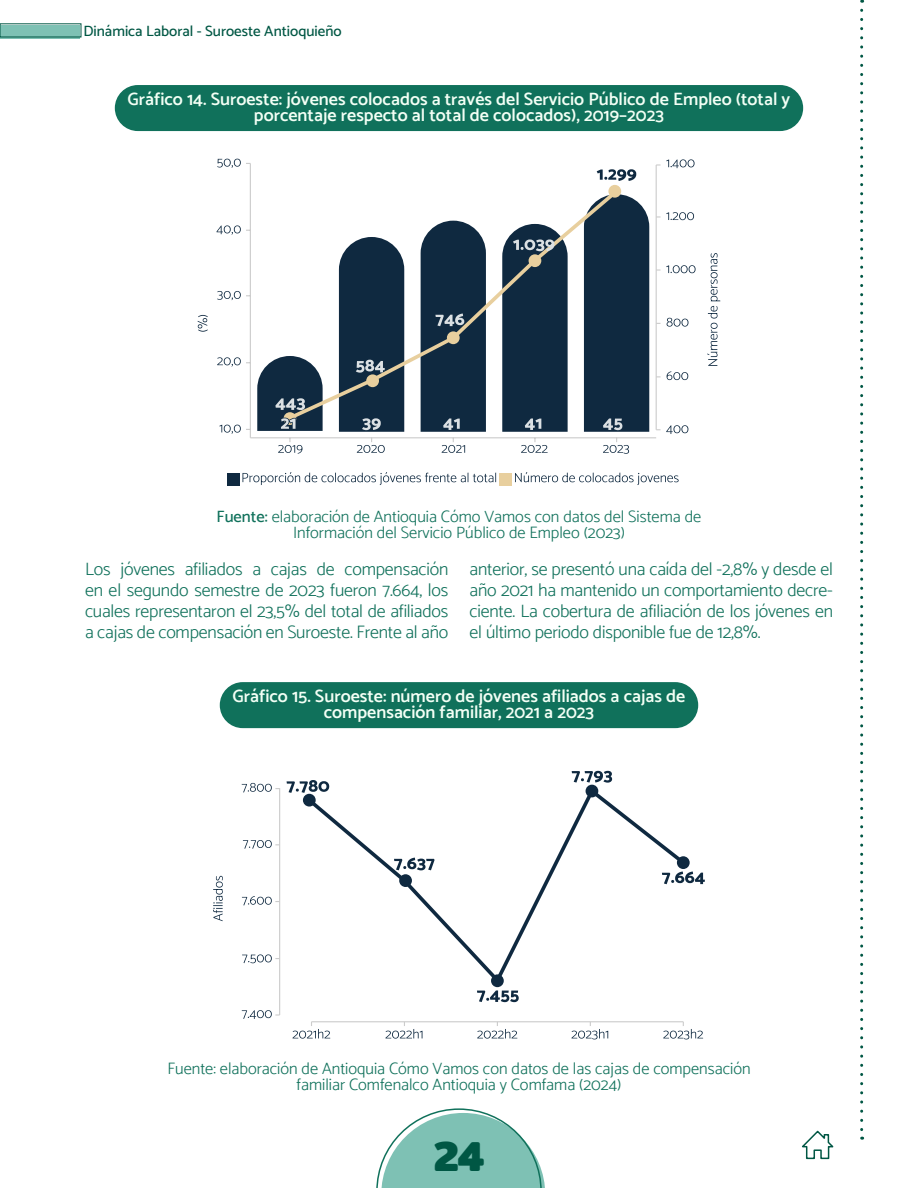
<style>
.page{position:relative;width:918px;height:1188px;background:#fff}
.page>*{position:absolute;margin:0;border:0;box-sizing:border-box;transform-origin:0 0}
.t1{font:700 42px "Mitr";color:#005744}
.t2{font:300 18px/21px "Catamaran";letter-spacing:-.01em;color:#10715b;text-align:justify}
.t3{font:600 18px/16.5px "Catamaran";color:#f3fff5;text-align:center}
.t4{font:300 16.5px/16.5px "Catamaran";color:#10715b;text-align:center}
.t5{font:100 15px "Catamaran";color:#005744}
.s1{font-weight:100}
</style>
<div class="page">
<svg style="left:860px;top:10px;width:3px;height:1130px"></svg>
<svg style="left:802px;top:1130px;width:32px;height:30px"></svg>
<svg style="left:376px;top:1108px;width:169px;height:80px"></svg>
<svg style="left:0;top:26px;width:80px;height:13px"></svg>
<div style="left:115px;top:85px;width:688px;height:46px;background:#10715b;border-radius:23px"></div>
<div style="left:220px;top:682px;width:478px;height:46px;background:#10715b;border-radius:23px"></div>
<svg style="left:304px;top:785px;width:383px;height:202px"></svg>
<svg style="left:287px;top:780px;width:42px;height:13px"></svg>
<svg style="left:394px;top:858px;width:41px;height:12px"></svg>
<svg style="left:477px;top:990px;width:42px;height:12px"></svg>
<svg style="left:572px;top:771px;width:40px;height:12px"></svg>
<svg style="left:662px;top:872px;width:43px;height:12px"></svg>
<svg style="left:242px;top:1010px;width:38px;height:9px"></svg>
<svg style="left:242px;top:954px;width:37px;height:9px"></svg>
<svg style="left:242px;top:896px;width:37px;height:9px"></svg>
<svg style="left:243px;top:840px;width:36px;height:9px"></svg>
<svg style="left:242px;top:783px;width:37px;height:10px"></svg>
<hr style="left:279px;top:788px;width:1px;height:227px;background:#ccc">
<svg style="left:213px;top:876px;width:10px;height:45px"></svg>
<svg style="left:293px;top:1022px;width:37px;height:17px"></svg>
<svg style="left:385px;top:1022px;width:37px;height:17px"></svg>
<svg style="left:477px;top:1022px;width:40px;height:17px"></svg>
<svg style="left:572px;top:1022px;width:36px;height:17px"></svg>
<svg style="left:663px;top:1022px;width:40px;height:17px"></svg>
<hr style="left:312px;top:1021px;width:371px;height:1px;background:#ccc">
<div style="left:303px;top:794px;width:13px;height:13px;background:#0f2940;border-radius:50%"></div>
<div style="left:399px;top:874px;width:13px;height:13px;background:#0f2940;border-radius:50%"></div>
<div style="left:491px;top:974px;width:13px;height:13px;background:#0f2940;border-radius:50%"></div>
<div style="left:586px;top:785px;width:12px;height:12px;background:#0f2940;border-radius:50%"></div>
<div style="left:677px;top:856px;width:13px;height:13px;background:#0f2940;border-radius:50%"></div>
<div style="left:584px;top:194px;width:65px;height:238px;background:#0f2940"></div>
<svg style="left:323px;top:188px;width:298px;height:234px"></svg>
<svg style="left:339px;top:237px;width:65px;height:195px;background:#20384c"></svg>
<svg style="left:421px;top:221px;width:65px;height:211px;background:#1f364b"></svg>
<svg style="left:502px;top:224px;width:66px;height:208px;background:#20374c"></svg>
<svg style="left:597px;top:169px;width:39px;height:12px"></svg>
<hr style="left:656px;top:165px;width:1px;height:265px;background:#ccc">
<svg style="left:707px;top:253px;width:13px;height:113px"></svg>
<svg style="left:198px;top:315px;width:10px;height:17px"></svg>
<svg style="left:656px;top:425px;width:32px;height:9px"></svg>
<svg style="left:656px;top:265px;width:40px;height:8px"></svg>
<svg style="left:667px;top:318px;width:21px;height:9px"></svg>
<svg style="left:667px;top:371px;width:21px;height:9px"></svg>
<svg style="left:656px;top:212px;width:38px;height:8px"></svg>
<svg style="left:656px;top:159px;width:39px;height:9px"></svg>
<hr style="left:250px;top:163px;width:1px;height:275px;background:#ccc">
<svg style="left:219px;top:425px;width:31px;height:9px"></svg>
<svg style="left:217px;top:357px;width:33px;height:10px"></svg>
<svg style="left:217px;top:291px;width:33px;height:9px"></svg>
<svg style="left:216px;top:225px;width:34px;height:10px"></svg>
<svg style="left:217px;top:159px;width:33px;height:9px"></svg>
<hr style="left:250px;top:437px;width:406px;height:1px;background:#ccc">
<svg style="left:278px;top:438px;width:25px;height:16px"></svg>
<svg style="left:357px;top:438px;width:28px;height:15px"></svg>
<svg style="left:442px;top:438px;width:23px;height:15px"></svg>
<svg style="left:521px;top:438px;width:27px;height:15px"></svg>
<svg style="left:603px;top:438px;width:26px;height:16px"></svg>
<svg style="left:243px;top:472px;width:253px;height:13px"></svg>
<svg style="left:515px;top:472px;width:164px;height:13px"></svg>
<div style="left:227px;top:473px;width:13px;height:12px;background:#0f2940"></div>
<div style="left:499px;top:473px;width:13px;height:12px;background:#e8cf9e"></div>
<div style="left:608px;top:185px;width:13px;height:13px;background:#e8cf9e;border-radius:50%"></div>
<div style="left:529px;top:254px;width:12px;height:13px;background:#e8cf9e;border-radius:50%"></div>
<div style="left:447px;top:331px;width:13px;height:13px;background:#e8cf9e;border-radius:50%"></div>
<div style="left:366px;top:374px;width:13px;height:13px;background:#e8cf9e;border-radius:50%"></div>
<svg style="left:257px;top:356px;width:66px;height:75px;background:#3a4e5f"></svg>
<p class="t5" style="left:83px;top:20px;width:260px">Dinámica Laboral - Suroeste Antioquieño</p>
<p class="t3" style="left:128px;top:90px;width:664px">Gráfico 14. Suroeste: jóvenes colocados a través del Servicio Público de Empleo (total y porcentaje respecto al total de colocados), 2019–2023</p>
<p class="t4" style="left:217px;top:508px;width:486px"><span class="s1">Fuente:</span> elaboración de Antioquia Cómo Vamos con datos del Sistema de<br>Información del Servicio Público de Empleo (2023)</p>
<p class="t2" style="left:85px;top:559px;width:365px">Los jóvenes afiliados a cajas de compensación en el segundo semestre de 2023 fueron 7.664, los cuales representaron el 23,5% del total de afiliados a cajas de compensación en Suroeste. Frente al año</p>
<p class="t2" style="left:470px;top:559px;width:365px">anterior, se presentó una caída del -2,8% y desde el año 2021 ha mantenido un comportamiento decre&shy;ciente. La cobertura de afiliación de los jóvenes en el último periodo disponible fue de 12,8%.</p>
<p class="t3" style="left:233px;top:687px;width:454px">Gráfico 15. Suroeste: número de jóvenes afiliados a cajas de compensación familiar, 2021 a 2023</p>
<p class="t4" style="left:167px;top:1060px;width:585px">Fuente: elaboración de Antioquia Cómo Vamos con datos de las cajas de compensación familiar Comfenalco Antioquia y Comfama (2024)</p>
<h1 class="t1" style="left:434px;top:1124px;width:51px">24</h1>
</div>
